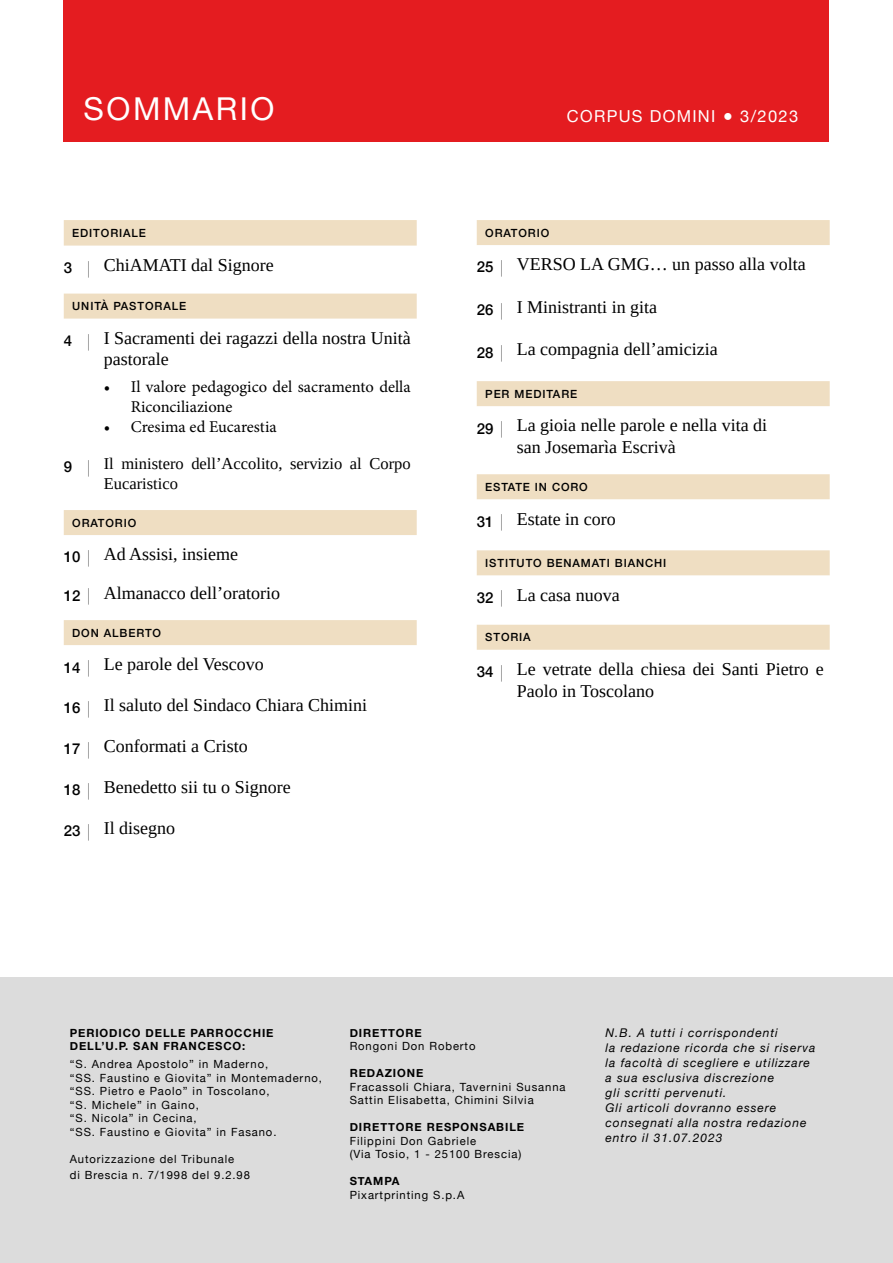
<style>
.page{position:relative;width:893px;height:1263px;background:#fff}
.page>*{position:absolute;margin:0;border:0;box-sizing:border-box;transform-origin:0 0}
.t1{font:31.5px "Helvetica Neue";letter-spacing:.08em;color:#fff}
.t2{font:18px/21.6px "Tinos";color:#000}
.t3{font:16.5px/19.8px "Minion Pro";color:#000}
.t4{font:16.5px/19.8px "Tinos";color:#000}
.t5{font:16.5px "Helvetica Neue";letter-spacing:.08em;color:#fff}
.t6{font:italic 12px/15px "Helvetica Neue";letter-spacing:.08em;color:#000}
.t7{font:11.25px/13.5px "Helvetica Neue";letter-spacing:.08em;color:#000}
.t8{font:500 11.25px "Helvetica Neue";letter-spacing:.08em;color:#000}
.t9{font:700 11.25px/13.5px "Helvetica Neue";letter-spacing:.08em;color:#000}
.s1{font-family:"Helvetica Neue";font-weight:200}
</style>
<div class="page">
<div style="left:64px;top:0;width:765px;height:142px;background:#e41c20"></div>
<div style="left:0;top:977px;width:893px;height:286px;background:#dcdcdc"></div>
<svg style="left:64px;top:220px;width:353px;height:425px"></svg>
<svg style="left:477px;top:220px;width:353px;height:430px"></svg>
<h1 class="t1" style="left:84px;top:86px;width:192px">SOMMARIO</h1>
<p class="t8" style="left:72px;top:223px;width:75px">EDITORIALE</p>
<p class="t2" style="left:64px;top:254px;width:211px"><sub>3</sub> <sub>|</sub> ChiAMATI dal Signore</p>
<p class="t8" style="left:72px;top:297px;width:115px">UNITÀ PASTORALE</p>
<p class="t2" style="left:104px;top:327px;width:308px;text-indent:-40px"><sub>4</sub> <sub>|</sub> I Sacramenti dei ragazzi della nostra Unità pastorale</p>
<p class="t3" style="left:131px;top:377px;width:281px;text-indent:-27px">• Il valore pedagogico del sacramento della<br>Riconciliazione</p>
<p class="t3" style="left:104px;top:417px;width:174px">• Cresima ed Eucarestia</p>
<p class="t4" style="left:104px;top:453px;width:308px;text-indent:-40px"><sub>9</sub> <span class="s1">|</span> Il ministero dell’Accolito, servizio al Corpo<br>Eucaristico</p>
<p class="t8" style="left:72px;top:513px;width:66px">ORATORIO</p>
<p class="t2" style="left:64px;top:535px;width:218px;line-height:38.2px"><sub>10</sub> <sub>|</sub> Ad Assisi, insieme<br><sub>12</sub> <sub>|</sub> Almanacco dell’oratorio</p>
<p class="t8" style="left:72px;top:623px;width:90px">DON ALBERTO</p>
<p class="t2" style="left:64px;top:653px;width:202px"><sub>14</sub> <sub>|</sub> Le parole del Vescovo</p>
<p class="t2" style="left:64px;top:694px;width:305px"><sub>16</sub> <sub>|</sub> Il saluto del Sindaco Chiara Chimini</p>
<p class="t2" style="left:64px;top:735px;width:185px"><sub>17</sub> <sub>|</sub> Conformati a Cristo</p>
<p class="t2" style="left:64px;top:776px;width:228px"><sub>18</sub> <sub>|</sub> Benedetto sii tu o Signore</p>
<p class="t2" style="left:64px;top:817px;width:113px"><sub>23</sub> <sub>|</sub> Il disegno</p>
<p class="t5" style="left:567px;top:104px;width:233px">CORPUS DOMINI ● 3/2023</p>
<p class="t8" style="left:485px;top:223px;width:66px">ORATORIO</p>
<p class="t2" style="left:477px;top:253px;width:330px"><sub>25</sub> <sub>|</sub> VERSO LA GMG… un passo alla volta</p>
<p class="t2" style="left:477px;top:296px;width:182px"><sub>26</sub> <sub>|</sub> I Ministranti in gita</p>
<p class="t2" style="left:477px;top:338px;width:242px"><sub>28</sub> <sub>|</sub> La compagnia dell’amicizia</p>
<p class="t8" style="left:485px;top:385px;width:94px">PER MEDITARE</p>
<p class="t2" style="left:517px;top:414px;width:252px;text-indent:-40px"><sub>29</sub> <sub>|</sub> La gioia nelle parole e nella vita di san Josemarìa Escrivà</p>
<p class="t8" style="left:485px;top:478px;width:104px">ESTATE IN CORO</p>
<p class="t2" style="left:477px;top:508px;width:140px"><sub>31</sub> <sub>|</sub> Estate in coro</p>
<p class="t8" style="left:485px;top:554px;width:183px">ISTITUTO BENAMATI BIANCHI</p>
<p class="t2" style="left:477px;top:584px;width:144px"><sub>32</sub> <sub>|</sub> La casa nuova</p>
<p class="t8" style="left:485px;top:628px;width:47px">STORIA</p>
<p class="t2" style="left:517px;top:658px;width:308px;text-indent:-40px"><sub>34</sub> <sub>|</sub> Le vetrate della chiesa dei Santi Pietro e<br>Paolo in Toscolano</p>
<p class="t9" style="left:70px;top:1026px;width:205px">PERIODICO DELLE PARROCCHIE<br>DELL’U.P. SAN FRANCESCO:</p>
<p class="t7" style="left:70px;top:1058px;width:254px">“S. Andrea Apostolo” in Maderno,<br>“SS. Faustino e Giovita” in Montemaderno, “SS. Pietro e Paolo” in Toscolano,<br>“S. Michele” in Gaino,<br>“S. Nicola” in Cecina,<br>“SS. Faustino e Giovita” in Fasano.</p>
<p class="t7" style="left:70px;top:1151px;width:182px;line-height:16.5px">Autorizzazione del Tribunale<br>di Brescia n. 7/1998 del 9.2.98</p>
<p class="t9" style="left:350px;top:1026px;width:74px">DIRETTORE</p>
<p class="t7" style="left:350px;top:1040px;width:127px">Rongoni Don Roberto</p>
<p class="t9" style="left:350px;top:1067px;width:75px">REDAZIONE</p>
<p class="t7" style="left:350px;top:1081px;width:217px">Fracassoli Chiara, Tavernini Susanna<br>Sattin Elisabetta, Chimini Silvia</p>
<p class="t9" style="left:350px;top:1121px;width:176px">DIRETTORE RESPONSABILE</p>
<p class="t7" style="left:350px;top:1135px;width:173px">Filippini Don Gabriele<br>(Via Tosio, 1 - 25100 Brescia)</p>
<p class="t9" style="left:350px;top:1175px;width:51px">STAMPA</p>
<p class="t7" style="left:350px;top:1189px;width:116px">Pixartprinting S.p.A</p>
<p class="t6" style="left:606px;top:1026px;width:211px">N.B. A tutti i corrispondenti<br>la redazione ricorda che si riserva la facoltà di scegliere e utilizzare a sua esclusiva discrezione<br>gli scritti pervenuti.<br>Gli articoli dovranno essere consegnati alla nostra redazione entro il 31.07.2023</p>
</div>
